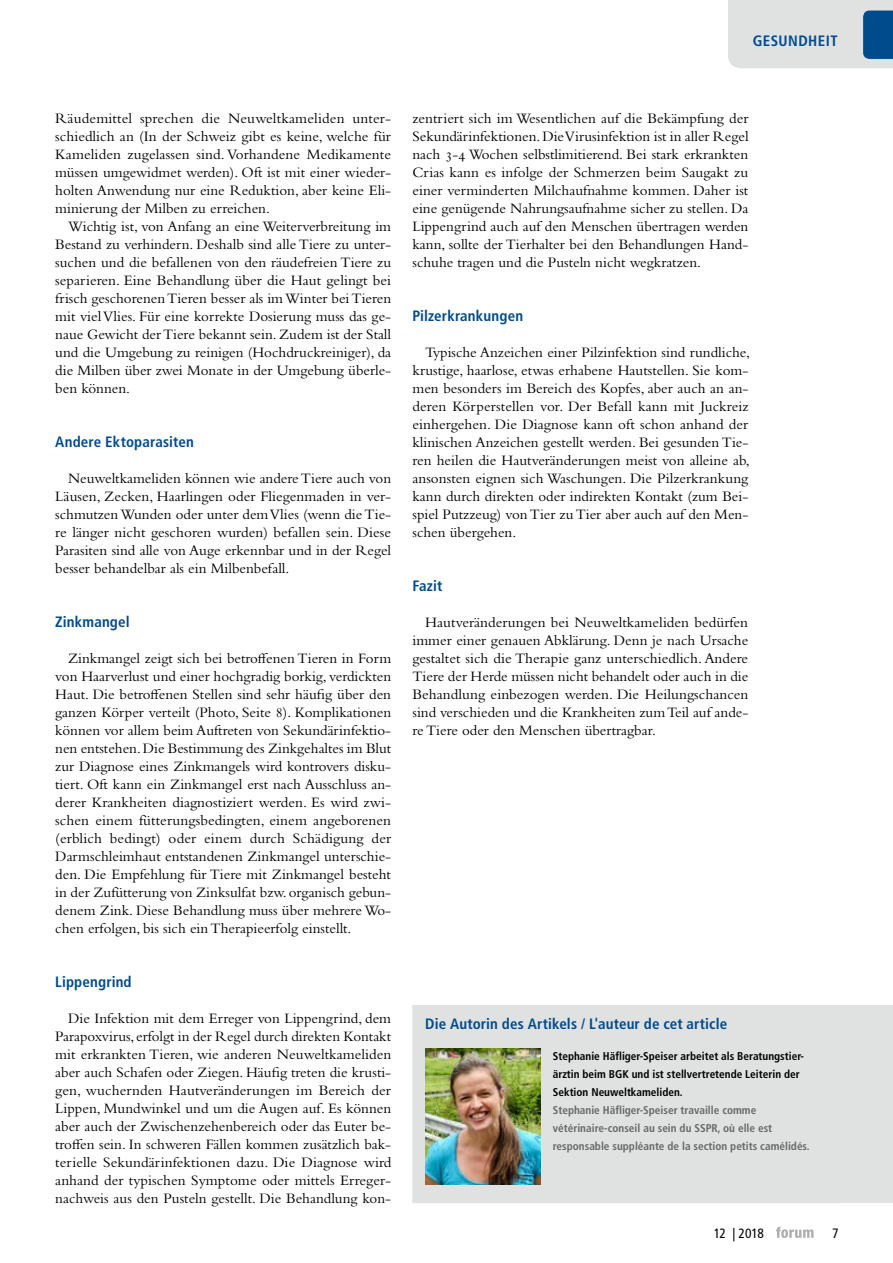
<style>
.page{position:relative;width:893px;height:1263px;background:#fff}
.page>*{position:absolute;margin:0;border:0;box-sizing:border-box;transform-origin:0 0}
.t1{font:15px/18px "Bembo Std";color:#000;text-align:justify}
.t2{font:700 condensed 15px "Frutiger LT Std";letter-spacing:.01em;color:#004b8c}
.t3{font:700 condensed 15px "Frutiger LT Std";letter-spacing:.03em;color:#004b8c}
.t4{font:condensed 13.5px "Frutiger LT Std";letter-spacing:-.02em;color:#000}
.t5{font:700 condensed 11.25px/18px "Frutiger LT Std";color:#676868}
.t6{font:700 condensed 11.25px/18px "Frutiger LT Std";color:#000}
</style>
<div class="page">
<svg style="left:776px;top:1227px;width:37px;height:11px"></svg>
<div style="left:838px;top:1005px;width:55px;height:198px;background:#e0e1e1"></div>
<div style="left:412px;top:1005px;width:426px;height:198px;background:#e0e1e1"></div>
<img style="left:425px;top:1048px;width:115px;height:137px">
<svg style="left:728px;top:0;width:165px;height:68px"></svg>
<p class="t3" style="left:753px;top:32px;width:86px">GESUNDHEIT</p>
<p class="t1" style="left:55px;top:109px;width:337px">Räudemittel sprechen die Neuweltkameliden unter&shy;schiedlich an (In der Schweiz gibt es keine, welche für Kameliden zugelassen sind. Vorhandene Medikamente müssen umgewidmet werden). Oft ist mit einer wieder&shy;holten Anwendung nur eine Reduktion, aber keine Eli&shy;minierung der Milben zu erreichen.</p>
<p class="t1" style="left:55px;top:217px;width:337px;text-indent:13px">Wichtig ist, von Anfang an eine Weiterverbreitung im Bestand zu verhindern. Deshalb sind alle Tiere zu unter&shy;suchen und die befallenen von den räudefreien Tiere zu separieren. Eine Behandlung über die Haut gelingt bei frisch geschorenen Tieren besser als im Winter bei Tieren mit viel Vlies. Für eine korrekte Dosierung muss das ge&shy;naue Gewicht der Tiere bekannt sein. Zudem ist der Stall und die Umgebung zu reinigen (Hochdruckreiniger), da die Milben über zwei Monate in der Umgebung überle&shy;ben können.</p>
<p class="t2" style="left:55px;top:433px;width:140px">Andere Ektoparasiten</p>
<p class="t1" style="left:55px;top:469px;width:337px;text-indent:13px">Neuweltkameliden können wie andere Tiere auch von Läusen, Zecken, Haarlingen oder Fliegenmaden in ver&shy;schmutzen Wunden oder unter dem Vlies (wenn die Tie&shy;re länger nicht geschoren wurden) befallen sein. Diese Parasiten sind alle von Auge erkennbar und in der Regel besser behandelbar als ein Milbenbefall.</p>
<p class="t2" style="left:55px;top:613px;width:76px">Zinkmangel</p>
<p class="t1" style="left:55px;top:649px;width:337px;text-indent:13px">Zinkmangel zeigt sich bei betroffenen Tieren in Form von Haarverlust und einer hochgradig borkig, verdickten Haut. Die betroffenen Stellen sind sehr häufig über den ganzen Körper verteilt (Photo, Seite 8). Komplikationen können vor allem beim Auftreten von Sekundärinfektio&shy;nen entstehen. Die Bestimmung des Zinkgehaltes im Blut zur Diagnose eines Zinkmangels wird kontrovers disku&shy;tiert. Oft kann ein Zinkmangel erst nach Ausschluss an&shy;derer Krankheiten diagnostiziert werden. Es wird zwi&shy;schen einem fütterungsbedingten, einem angeborenen (erblich bedingt) oder einem durch Schädigung der Darmschleimhaut entstandenen Zinkmangel unterschie&shy;den. Die Empfehlung für Tiere mit Zinkmangel besteht in der Zufütterung von Zinksulfat bzw. organisch gebun&shy;denem Zink. Diese Behandlung muss über mehrere Wo&shy;chen erfolgen, bis sich ein Therapieerfolg einstellt.</p>
<p class="t2" style="left:55px;top:973px;width:78px">Lippengrind</p>
<p class="t1" style="left:55px;top:1009px;width:338px;text-indent:13px">Die Infektion mit dem Erreger von Lippengrind, dem Parapoxvirus, erfolgt in der Regel durch direkten Kontakt mit erkrankten Tieren, wie anderen Neuweltkameliden aber auch Schafen oder Ziegen. Häufig treten die krusti&shy;gen, wuchernden Hautveränderungen im Bereich der Lippen, Mundwinkel und um die Augen auf. Es können aber auch der Zwischenzehenbereich oder das Euter be&shy;troffen sein. In schweren Fällen kommen zusätzlich bak&shy;terielle Sekundärinfektionen dazu. Die Diagnose wird anhand der typischen Symptome oder mittels Erreger&shy;nachweis aus den Pusteln gestellt. Die Behandlung kon-</p>
<p class="t1" style="left:412px;top:109px;width:338px">zentriert sich im Wesentlichen auf die Bekämpfung der Sekundärinfektionen. Die Virusinfektion ist in aller Regel nach 3-4 Wochen selbstlimitierend. Bei stark erkrankten Crias kann es infolge der Schmerzen beim Saugakt zu einer verminderten Milchaufnahme kommen. Daher ist eine genügende Nahrungsaufnahme sicher zu stellen. Da Lippengrind auch auf den Menschen übertragen werden kann, sollte der Tierhalter bei den Behandlungen Hand&shy;schuhe tragen und die Pusteln nicht wegkratzen.</p>
<p class="t2" style="left:412px;top:307px;width:112px">Pilzerkrankungen</p>
<p class="t1" style="left:412px;top:343px;width:339px;text-indent:13px">Typische Anzeichen einer Pilzinfektion sind rundliche, krustige, haarlose, etwas erhabene Hautstellen. Sie kom&shy;men besonders im Bereich des Kopfes, aber auch an an&shy;deren Körperstellen vor. Der Befall kann mit Juckreiz einhergehen. Die Diagnose kann oft schon anhand der klinischen Anzeichen gestellt werden. Bei gesunden Tie&shy;ren heilen die Hautveränderungen meist von alleine ab, ansonsten eignen sich Waschungen. Die Pilzerkrankung kann durch direkten oder indirekten Kontakt (zum Bei&shy;spiel Putzzeug) von Tier zu Tier aber auch auf den Men&shy;schen übergehen.</p>
<p class="t2" style="left:412px;top:577px;width:31px">Fazit</p>
<p class="t1" style="left:412px;top:613px;width:338px;text-indent:13px">Hautveränderungen bei Neuweltkameliden bedürfen immer einer genauen Abklärung. Denn je nach Ursache gestaltet sich die Therapie ganz unterschiedlich. Andere Tiere der Herde müssen nicht behandelt oder auch in die Behandlung einbezogen werden. Die Heilungschancen sind verschieden und die Krankheiten zum Teil auf ande&shy;re Tiere oder den Menschen übertragbar.</p>
<p class="t2" style="left:425px;top:1015px;width:303px">Die Autorin des Artikels / L'auteur de cet article</p>
<p class="t6" style="left:553px;top:1047px;width:252px">Stephanie Häfliger-Speiser arbeitet als Beratungstier&shy;ärztin beim BGK und ist stellvertretende Leiterin der<br>Sektion Neuweltkameliden.</p>
<p class="t5" style="left:553px;top:1101px;width:258px">Stephanie Häfliger-Speiser travaille comme vétérinaire-conseil au sein du SSPR, où elle est responsable suppléante de la section petits camélidés.</p>
<p class="t4" style="left:714px;top:1225px;width:52px">12 | 2018</p>
<p class="t4" style="left:832px;top:1225px;width:8px">7</p>
</div>
